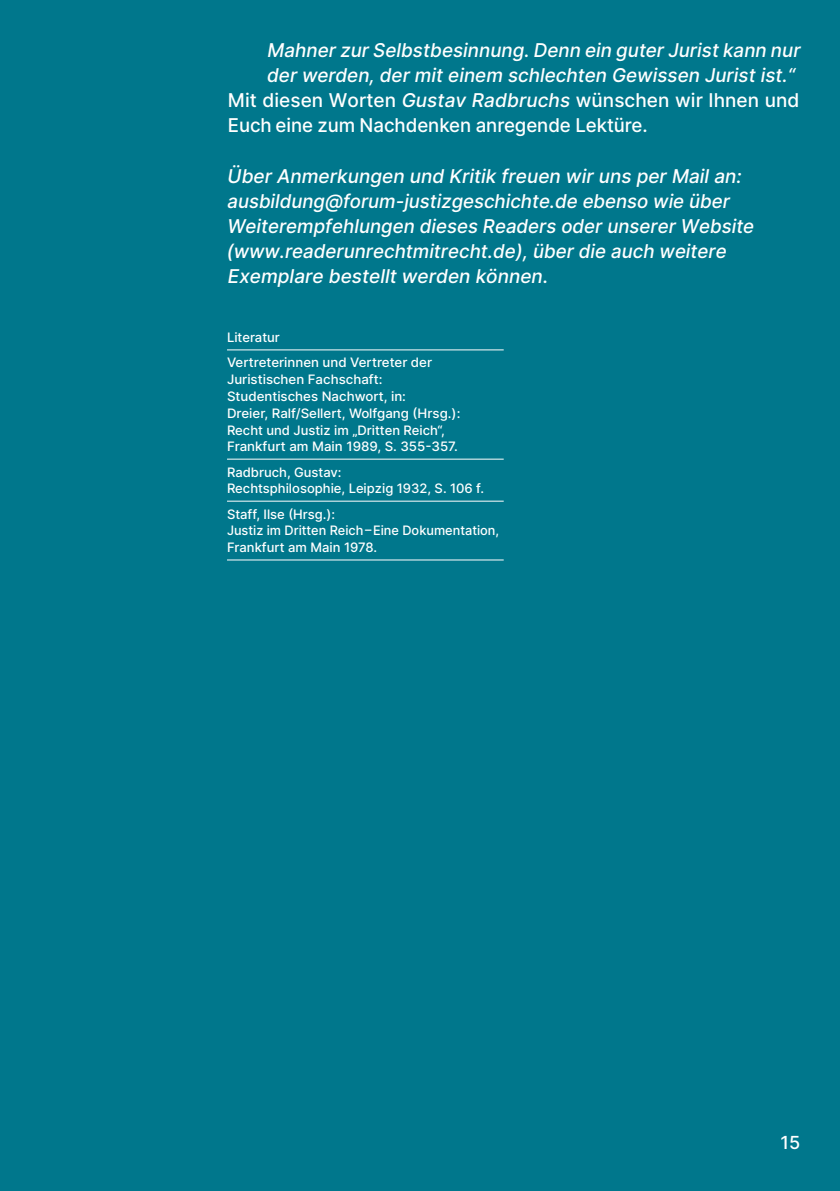
<style>
.page{position:relative;width:840px;height:1191px;background:#fff}
.page>*{position:absolute;margin:0;border:0;box-sizing:border-box;transform-origin:0 0}
.t1{font:19px/25.2px "Inter";color:#fff}
.t2{font:18px "Inter";color:#fff}
.t3{font:13px/16.8px "Inter";color:#fff}
</style>
<div class="page">
<div style="left:0;top:0;width:839px;height:1191px;background:#00778c"></div>
<hr style="left:227px;top:349px;width:276px;height:1px;background:#fff">
<hr style="left:227px;top:458px;width:276px;height:1px;background:#fff">
<hr style="left:227px;top:500px;width:276px;height:1px;background:#fff">
<hr style="left:227px;top:559px;width:276px;height:1px;background:#fff">
<p class="t1" style="left:267px;top:37px;width:534px">Mahner zur Selbstbesinnung. Denn ein guter Jurist kann nur</p>
<p class="t1" style="left:267px;top:62px;width:529px">der werden, der mit einem schlechten Gewissen Jurist ist.“</p>
<p class="t1" style="left:228px;top:87px;width:572px">Mit diesen Worten Gustav Radbruchs wünschen wir Ihnen und</p>
<p class="t1" style="left:228px;top:112px;width:421px">Euch eine zum Nachdenken anregende Lektüre.</p>
<p class="t1" style="left:226px;top:163px;width:529px">Über Anmerkungen und Kritik freuen wir uns per Mail an: ausbildung@forum-justizgeschichte.de ebenso wie über Weiterempfehlungen dieses Readers oder unserer Website (www.readerunrechtmitrecht.de), über die auch weitere Exemplare bestellt werden können.</p>
<p class="t3" style="left:227px;top:324px;width:206px;line-height:25.2px">Literatur<br>Vertreterinnen und Vertreter der</p>
<p class="t3" style="left:227px;top:371px;width:235px">Juristischen Fachschaft:<br>Studentisches Nachwort, in:<br>Dreier, Ralf/Sellert, Wolfgang (Hrsg.):<br>Recht und Justiz im „Dritten Reich“, Frankfurt am Main 1989, S. 355-357.</p>
<p class="t3" style="left:227px;top:463px;width:258px">Radbruch, Gustav:<br>Rechtsphilosophie, Leipzig 1932, S. 106 f.</p>
<p class="t3" style="left:227px;top:505px;width:273px">Staff, Ilse (Hrsg.):<br>Justiz im Dritten Reich–Eine Dokumentation,<br>Frankfurt am Main 1978.</p>
<p class="t2" style="left:780px;top:1129px;width:21px">15</p>
</div>
